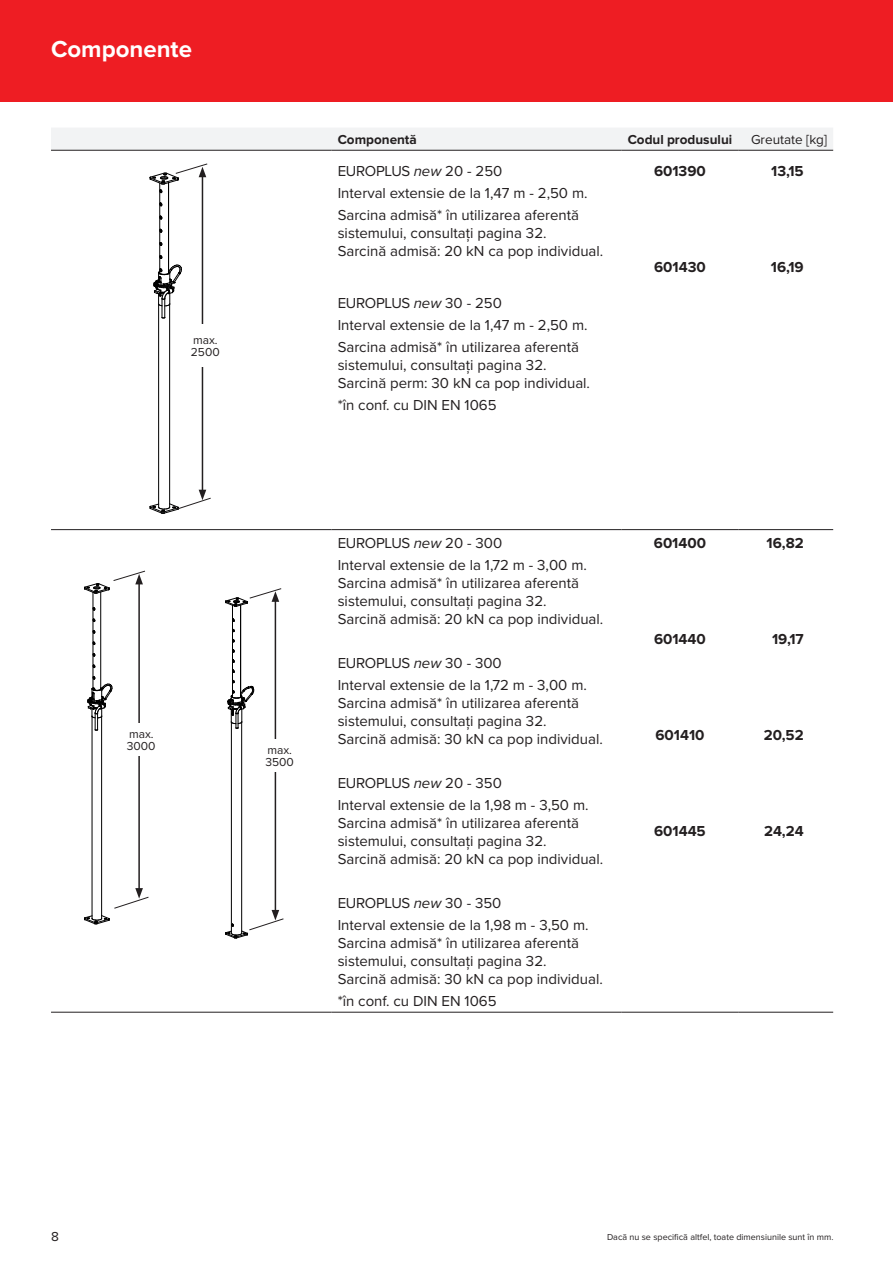
<style>
.page{position:relative;width:893px;height:1263px;background:#fff}
.page>*{position:absolute;margin:0;border:0;box-sizing:border-box;transform-origin:0 0}
.t1{font:700 24px "Proxima Nova";color:#fff}
.Components_Table_Des{font:15px/18px "Proxima Nova";color:#231f20}
.Components_Table_Pa{font:15px "Proxima Nova";letter-spacing:-.02em;color:#231f20}
.Components_Table_Pa-2{font:700 15px "Proxima Nova";color:#231f20}
.Components_Table_We{font:700 15px "Proxima Nova";color:#231f20}
.Components_Table_He{font:700 13.5px "Proxima Nova";color:#231f20}
.Table_head_right_EN{font:13.5px "Proxima Nova";color:#231f20}
.Table_Head_DE{font:700 13.5px "Proxima Nova";color:#231f20}
.t2{font:12px/12px "Proxima Nova";color:#231f20}
.t3{font:9px "Proxima Nova";color:#231f20}
.s1{font-style:italic}
</style>
<div class="page">
<div style="left:0;top:0;width:893px;height:102px;background:#ee1d23"></div>
<div style="left:51px;top:128px;width:782px;height:22px;background:#f2f3f4"></div>
<hr style="left:738px;top:150px;width:95px;height:1px;background:#231f20">
<hr style="left:51px;top:529px;width:281px;height:1px;background:#231f20">
<hr style="left:332px;top:529px;width:290px;height:1px;background:#231f20">
<hr style="left:622px;top:529px;width:116px;height:1px;background:#231f20">
<hr style="left:51px;top:1012px;width:281px;height:1px;background:#231f20">
<hr style="left:332px;top:1012px;width:290px;height:1px;background:#231f20">
<hr style="left:622px;top:1012px;width:116px;height:1px;background:#231f20">
<hr style="left:51px;top:150px;width:281px;height:1px;background:#231f20">
<hr style="left:332px;top:150px;width:290px;height:1px;background:#231f20">
<hr style="left:738px;top:529px;width:95px;height:1px;background:#231f20">
<hr style="left:738px;top:1012px;width:95px;height:1px;background:#231f20">
<hr style="left:622px;top:150px;width:116px;height:1px;background:#231f20">
<hr style="left:158px;top:304px;width:1px;height:203px;background:#000">
<hr style="left:169px;top:304px;width:1px;height:203px;background:#000">
<hr style="left:159px;top:183px;width:1px;height:90px;background:#000">
<hr style="left:168px;top:183px;width:1px;height:90px;background:#000">
<svg style="left:153px;top:255px;width:29px;height:63px"></svg>
<hr style="left:202px;top:175px;width:1px;height:317px;background:#231f20">
<svg style="left:149px;top:490px;width:62px;height:24px"></svg>
<svg style="left:149px;top:164px;width:59px;height:29px"></svg>
<div style="left:186px;top:324px;width:38px;height:42px;background:#fff"></div>
<hr style="left:92px;top:716px;width:1px;height:202px;background:#000">
<hr style="left:101px;top:717px;width:1px;height:201px;background:#000">
<hr style="left:93px;top:592px;width:1px;height:97px;background:#000">
<hr style="left:100px;top:592px;width:1px;height:97px;background:#000">
<svg style="left:87px;top:676px;width:26px;height:55px"></svg>
<hr style="left:138px;top:582px;width:2px;height:308px;background:#231f20">
<svg style="left:84px;top:888px;width:65px;height:37px"></svg>
<svg style="left:84px;top:570px;width:61px;height:24px"></svg>
<div style="left:122px;top:723px;width:38px;height:32px;background:#fff"></div>
<hr style="left:231px;top:722px;width:1px;height:211px;background:#000">
<hr style="left:241px;top:722px;width:1px;height:211px;background:#000">
<hr style="left:232px;top:605px;width:1px;height:92px;background:#000">
<hr style="left:240px;top:605px;width:1px;height:92px;background:#000">
<svg style="left:227px;top:680px;width:28px;height:49px"></svg>
<hr style="left:275px;top:599px;width:1px;height:313px;background:#231f20">
<svg style="left:225px;top:910px;width:59px;height:29px"></svg>
<svg style="left:225px;top:588px;width:57px;height:19px"></svg>
<div style="left:261px;top:739px;width:38px;height:33px;background:#fff"></div>
<h1 class="t1" style="left:51px;top:38px;width:142px">Componente</h1>
<p class="t2" style="left:191px;top:333px;width:30px">max.<br>2500</p>
<p class="Table_Head_DE" style="left:338px;top:134px;width:81px">Componentă</p>
<p class="Components_Table_He" style="left:628px;top:134px;width:106px">Codul produsului</p>
<p class="Table_head_right_EN" style="left:751px;top:130px;width:78px">Greutate [kg]</p>
<p class="Components_Table_Pa" style="left:338px;top:159px;width:166px">EUROPLUS <span class="s1">new</span> 20 - 250</p>
<p class="Components_Table_Des" style="left:338px;top:183px;width:251px">Interval extensie de la 1,47 m - 2,50 m.</p>
<p class="Components_Table_Des" style="left:338px;top:205px;width:267px">Sarcina admisă* în utilizarea aferentă sistemului, consultați pagina 32.<br>Sarcină admisă: 20 kN ca pop individual.</p>
<p class="Components_Table_Pa" style="left:338px;top:291px;width:166px">EUROPLUS <span class="s1">new</span> 30 - 250</p>
<p class="Components_Table_Des" style="left:338px;top:315px;width:251px">Interval extensie de la 1,47 m - 2,50 m.</p>
<p class="Components_Table_Des" style="left:338px;top:337px;width:254px">Sarcina admisă* în utilizarea aferentă sistemului, consultați pagina 32.<br>Sarcină perm: 30 kN ca pop individual.</p>
<p class="Components_Table_Des" style="left:338px;top:396px;width:160px">*în conf. cu DIN EN 1065</p>
<p class="Components_Table_Pa-2" style="left:654px;top:164px;width:53px">601390</p>
<p class="Components_Table_Pa-2" style="left:654px;top:260px;width:53px">601430</p>
<p class="Components_Table_We" style="left:771px;top:164px;width:34px">13,15</p>
<p class="Components_Table_We" style="left:771px;top:260px;width:34px">16,19</p>
<p class="t2" style="left:127px;top:727px;width:30px">max.<br>3000</p>
<p class="t2" style="left:265px;top:744px;width:30px">max.<br>3500</p>
<p class="Components_Table_Pa" style="left:338px;top:531px;width:166px">EUROPLUS <span class="s1">new</span> 20 - 300</p>
<p class="Components_Table_Des" style="left:338px;top:555px;width:267px">Interval extensie de la 1,72 m - 3,00 m.<br>Sarcina admisă* în utilizarea aferentă sistemului, consultați pagina 32.<br>Sarcină admisă: 20 kN ca pop individual.</p>
<p class="Components_Table_Pa" style="left:338px;top:651px;width:166px">EUROPLUS <span class="s1">new</span> 30 - 300</p>
<p class="Components_Table_Des" style="left:338px;top:675px;width:267px">Interval extensie de la 1,72 m - 3,00 m.<br>Sarcina admisă* în utilizarea aferentă sistemului, consultați pagina 32.<br>Sarcină admisă: 30 kN ca pop individual.</p>
<p class="Components_Table_Pa" style="left:338px;top:771px;width:166px">EUROPLUS <span class="s1">new</span> 20 - 350</p>
<p class="Components_Table_Des" style="left:338px;top:795px;width:267px">Interval extensie de la 1,98 m - 3,50 m.<br>Sarcina admisă* în utilizarea aferentă sistemului, consultați pagina 32.<br>Sarcină admisă: 20 kN ca pop individual.</p>
<p class="Components_Table_Pa" style="left:338px;top:891px;width:165px">EUROPLUS <span class="s1">new</span> 30 - 350</p>
<p class="Components_Table_Des" style="left:338px;top:915px;width:267px">Interval extensie de la 1,98 m - 3,50 m.<br>Sarcina admisă* în utilizarea aferentă sistemului, consultați pagina 32.<br>Sarcină admisă: 30 kN ca pop individual.</p>
<p class="Components_Table_Des" style="left:338px;top:991px;width:160px">*în conf. cu DIN EN 1065</p>
<p class="Components_Table_Pa-2" style="left:654px;top:536px;width:54px">601400</p>
<p class="Components_Table_Pa-2" style="left:654px;top:632px;width:53px">601440</p>
<p class="Components_Table_Pa-2" style="left:655px;top:728px;width:51px">601410</p>
<p class="Components_Table_Pa-2" style="left:654px;top:824px;width:53px">601445</p>
<p class="Components_Table_We" style="left:766px;top:536px;width:39px">16,82</p>
<p class="Components_Table_We" style="left:772px;top:632px;width:33px">19,17</p>
<p class="Components_Table_We" style="left:764px;top:728px;width:41px">20,52</p>
<p class="Components_Table_We" style="left:764px;top:824px;width:41px">24,24</p>
<p class="Table_head_right_EN" style="left:51px;top:1226px;width:9px">8</p>
<p class="t3" style="left:607px;top:1231px;width:228px">Dacă nu se specifică altfel, toate dimensiunile sunt în mm.</p>
</div>
